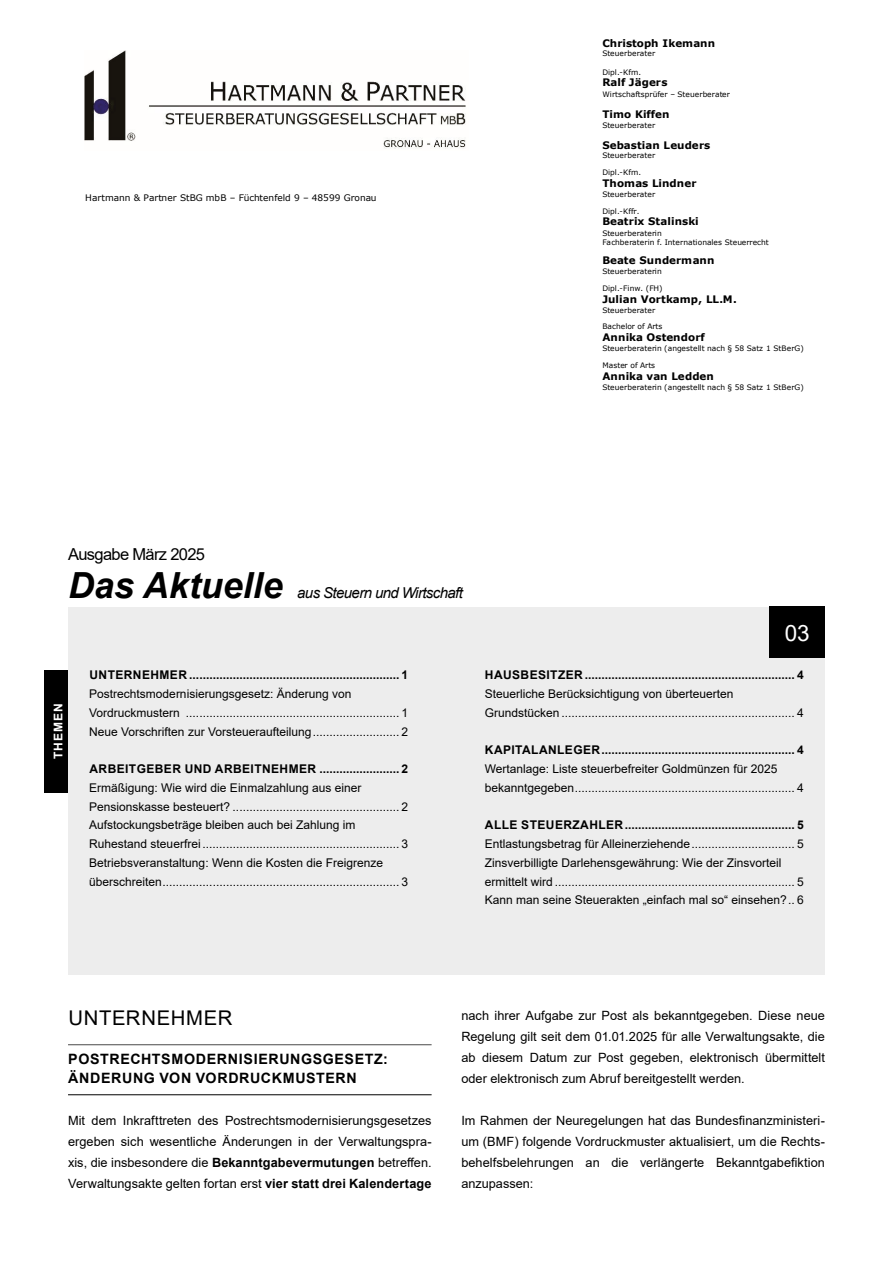
<style>
.page{position:relative;width:893px;height:1263px;background:#fff}
.page>*{position:absolute;margin:0;border:0;box-sizing:border-box;transform-origin:0 0}
.t1{font:italic 700 36px "Arial";color:#000}
.t2{font:22.5px "Arial";color:#fff}
.t3{font:20.25px "Arial";letter-spacing:.035em;color:#000}
.t4{font:16.5px "Arial";letter-spacing:-.04em;color:#000}
.t5{font:italic 15px "Arial";letter-spacing:-.04em;color:#000}
.t6{font:700 14.25px/19.5px "Arial";letter-spacing:.045em;color:#000}
.t7{font:12.75px/21px "Arial";color:#000;text-align:justify}
.t8{font:12px/18.8px "Arial";color:#000}
.t9{font:700 12px "Arial";letter-spacing:.035em;color:#000}
.t10{font:700 12px "Arial";letter-spacing:.085em;color:#fff}
.t11{font:700 10.35px "Verdana";letter-spacing:.005em;color:#000}
.t12{font:9px "Verdana";letter-spacing:.005em;color:#000}
.t13{font:7.5px/9px "Verdana";letter-spacing:.005em;color:#000}
.s1{font-weight:700}
</style>
<div class="page">
<img style="left:85px;top:51px;width:381px;height:98px">
<div style="left:68px;top:607px;width:757px;height:367px;background:#ededed"></div>
<hr style="left:68px;top:1044px;width:364px;height:1px;background:#4a4a49">
<hr style="left:68px;top:1094px;width:364px;height:1px;background:#000">
<div style="left:770px;top:607px;width:55px;height:51px;background:#000"></div>
<div style="left:45px;top:670px;width:23px;height:122px;background:#000"></div>
<p class="t12" style="left:85px;top:191px;width:293px">Hartmann &amp; Partner StBG mbB – Füchtenfeld 9 – 48599 Gronau</p>
<p class="t11" style="left:602px;top:35px;width:114px">Christoph Ikemann</p>
<p class="t13" style="left:602px;top:49px;width:54px">Steuerberater</p>
<p class="t13" style="left:602px;top:67px;width:40px">Dipl.-Kfm.</p>
<p class="t11" style="left:602px;top:75px;width:67px">Ralf Jägers</p>
<p class="t13" style="left:602px;top:89px;width:129px">Wirtschaftsprüfer – Steuerberater</p>
<p class="t11" style="left:602px;top:107px;width:69px">Timo Kiffen</p>
<p class="t13" style="left:602px;top:120px;width:54px">Steuerberater</p>
<p class="t11" style="left:602px;top:138px;width:110px">Sebastian Leuders</p>
<p class="t13" style="left:602px;top:151px;width:54px">Steuerberater</p>
<p class="t13" style="left:602px;top:168px;width:40px">Dipl.-Kfm.</p>
<p class="t11" style="left:602px;top:176px;width:96px">Thomas Lindner</p>
<p class="t13" style="left:602px;top:190px;width:54px">Steuerberater</p>
<p class="t13" style="left:602px;top:206px;width:39px">Dipl.-Kffr.</p>
<p class="t11" style="left:602px;top:214px;width:98px">Beatrix Stalinski</p>
<p class="t13" style="left:602px;top:228px;width:168px">Steuerberaterin<br>Fachberaterin f. Internationales Steuerrecht</p>
<p class="t11" style="left:602px;top:253px;width:114px">Beate Sundermann</p>
<p class="t13" style="left:602px;top:267px;width:61px">Steuerberaterin</p>
<p class="t13" style="left:602px;top:283px;width:62px">Dipl.-Finw. (FH)</p>
<p class="t11" style="left:602px;top:291px;width:136px">Julian Vortkamp, LL.M.</p>
<p class="t13" style="left:602px;top:305px;width:54px">Steuerberater</p>
<p class="t13" style="left:602px;top:322px;width:62px">Bachelor of Arts</p>
<p class="t11" style="left:602px;top:330px;width:104px">Annika Ostendorf</p>
<p class="t13" style="left:602px;top:344px;width:203px">Steuerberaterin (angestellt nach § 58 Satz 1 StBerG)</p>
<p class="t13" style="left:602px;top:360px;width:54px">Master of Arts</p>
<p class="t11" style="left:602px;top:368px;width:113px">Annika van Ledden</p>
<p class="t13" style="left:602px;top:383px;width:203px">Steuerberaterin (angestellt nach § 58 Satz 1 StBerG)</p>
<h3 class="t4" style="left:68px;top:543px;width:139px">Ausgabe März 2025</h3>
<h1 class="t1" style="left:68px;top:561px;width:216px">Das Aktuelle</h1>
<p class="t5" style="left:297px;top:583px;width:167px">aus Steuern und Wirtschaft</p>
<p class="t10" style="left:50px;top:759px;width:57px;rotate:-90deg">THEMEN</p>
<p class="t9" style="left:90px;top:667px;width:320px">UNTERNEHMER ............................................................... 1</p>
<p class="t8" style="left:89px;top:684px;width:320px">Postrechtsmodernisierungsgesetz: Änderung von<br>Vordruckmustern ................................................................ 1<br>Neue Vorschriften zur Vorsteueraufteilung.......................... 2</p>
<p class="t9" style="left:89px;top:760px;width:320px">ARBEITGEBER UND ARBEITNEHMER ........................ 2</p>
<p class="t8" style="left:89px;top:778px;width:320px">Ermäßigung: Wie wird die Einmalzahlung aus einer Pensionskasse besteuert? .................................................. 2<br>Aufstockungsbeträge bleiben auch bei Zahlung im Ruhestand steuerfrei ........................................................... 3<br>Betriebsveranstaltung: Wenn die Kosten die Freigrenze überschreiten....................................................................... 3</p>
<h2 class="t2" style="left:785px;top:617px;width:27px">03</h2>
<p class="t9" style="left:485px;top:667px;width:320px">HAUSBESITZER ............................................................... 4</p>
<p class="t8" style="left:485px;top:684px;width:320px">Steuerliche Berücksichtigung von überteuerten<br>Grundstücken ...................................................................... 4</p>
<p class="t9" style="left:485px;top:742px;width:320px">KAPITALANLEGER.......................................................... 4</p>
<p class="t8" style="left:485px;top:759px;width:320px">Wertanlage: Liste steuerbefreiter Goldmünzen für 2025 bekanntgegeben.................................................................. 4</p>
<p class="t9" style="left:485px;top:817px;width:320px">ALLE STEUERZAHLER................................................... 5</p>
<p class="t8" style="left:485px;top:834px;width:320px">Entlastungsbetrag für Alleinerziehende............................... 5<br>Zinsverbilligte Darlehensgewährung: Wie der Zinsvorteil ermittelt wird ........................................................................ 5<br>Kann man seine Steuerakten „einfach mal so“ einsehen?.. 6</p>
<h3 class="t3" style="left:68px;top:1004px;width:166px">UNTERNEHMER</h3>
<p class="t6" style="left:68px;top:1049px;width:321px">POSTRECHTSMODERNISIERUNGSGESETZ:<br>ÄNDERUNG VON VORDRUCKMUSTERN</p>
<p class="t7" style="left:68px;top:1110px;width:365px">Mit dem Inkrafttreten des Postrechtsmodernisierungsgesetzes ergeben sich wesentliche Änderungen in der Verwaltungspra&shy;xis, die insbesondere die <span class="s1">Bekanntgabevermutungen</span> betreffen.<br>Verwaltungsakte gelten fortan erst <span class="s1">vier statt drei Kalendertage</span></p>
<p class="t7" style="left:461px;top:1005px;width:365px">nach ihrer Aufgabe zur Post als bekanntgegeben. Diese neue Regelung gilt seit dem 01.01.2025 für alle Verwaltungsakte, die ab diesem Datum zur Post gegeben, elektronisch übermittelt oder elektronisch zum Abruf bereitgestellt werden.</p>
<p class="t7" style="left:461px;top:1110px;width:365px">Im Rahmen der Neuregelungen hat das Bundesfinanzministeri&shy;um (BMF) folgende Vordruckmuster aktualisiert, um die Rechts&shy;behelfsbelehrungen an die verlängerte Bekanntgabefiktion anzupassen:</p>
</div>
